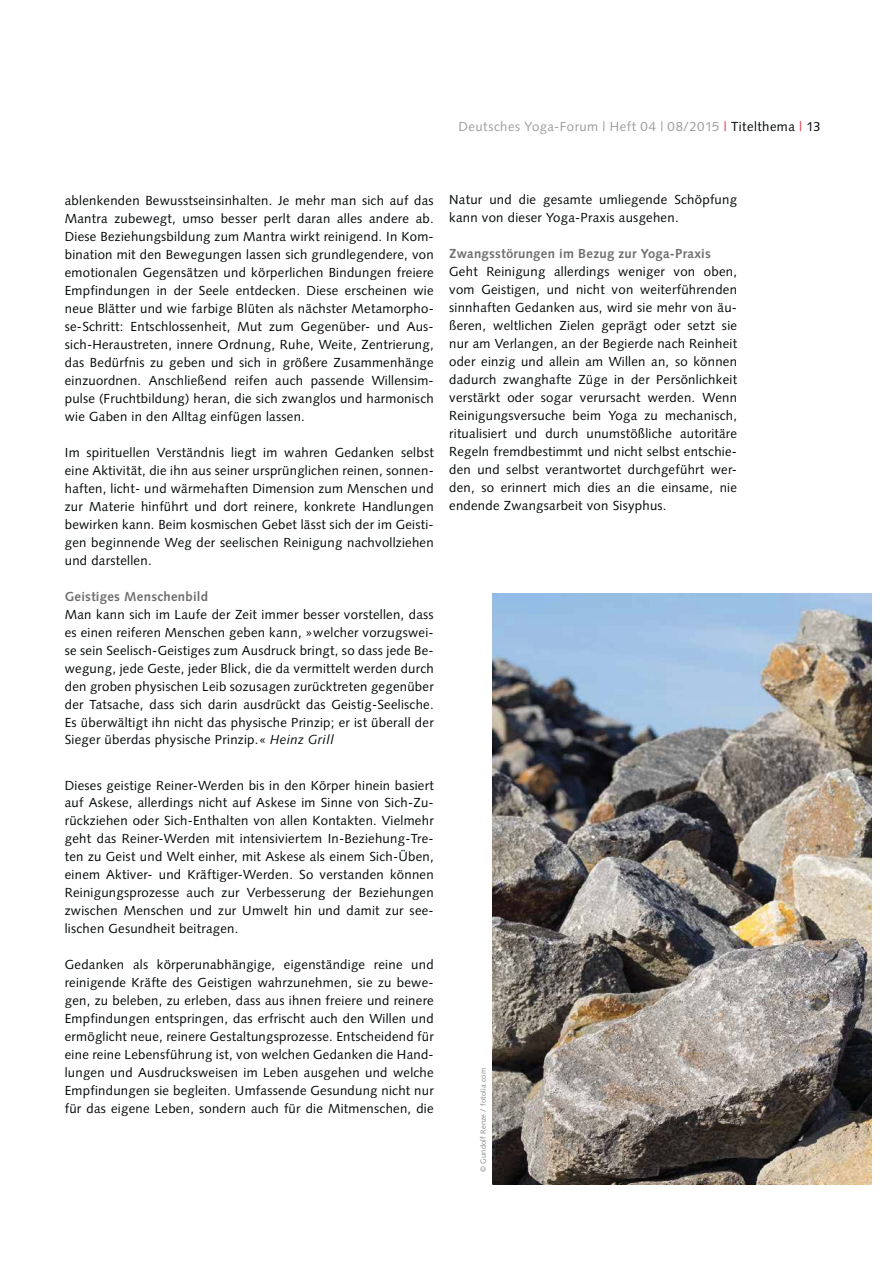
<style>
.page{position:relative;width:893px;height:1263px;background:#fff}
.page>*{position:absolute;margin:0;border:0;box-sizing:border-box;transform-origin:0 0}
.t1{font:13.2px/18px "Syntax BDYOT";letter-spacing:.02em;color:#040809;text-align:justify}
.t2{font:700 13.2px "Syntax BDYOT";letter-spacing:.02em;color:#6f6f6f}
.t3{font:13.2px "Syntax BDYOT";letter-spacing:.03em;color:#9d9d9d}
.t4{font:7.5px "Syntax BDY";letter-spacing:.02em;color:#878686}
.s1{font-family:"Syntax BDY";color:#e53241}
.s2{color:#040809}
.s3{font-style:italic}
</style>
<div class="page">
<img style="left:492px;top:593px;width:379px;height:591px">
<p class="t3" style="left:458px;top:122px;width:364px">Deutsches Yoga-Forum | Heft 04 | 08/2015 <span class="s1">|</span> <span class="s2">Titelthema</span> <span class="s1">|</span> <span class="s2">13</span></p>
<p class="t1" style="left:65px;top:192px;width:370px">ablenkenden Bewusstseinsinhalten. Je mehr man sich auf das Mantra zubewegt, umso besser perlt daran alles andere ab.<br>Diese Beziehungsbildung zum Mantra wirkt reinigend. In Kom&shy;bination mit den Bewegungen lassen sich grundlegendere, von emotionalen Gegensätzen und körperlichen Bindungen freiere Empfindungen in der Seele entdecken. Diese erscheinen wie neue Blätter und wie farbige Blüten als nächster Metamorpho&shy;se-Schritt: Entschlossenheit, Mut zum Gegenüber- und Aus&shy;sich-Heraustreten, innere Ordnung, Ruhe, Weite, Zentrierung, das Bedürfnis zu geben und sich in größere Zusammenhänge einzuordnen. Anschließend reifen auch passende Willensim&shy;pulse (Fruchtbildung) heran, die sich zwanglos und harmonisch wie Gaben in den Alltag einfügen lassen.</p>
<p class="t1" style="left:65px;top:444px;width:370px">Im spirituellen Verständnis liegt im wahren Gedanken selbst eine Aktivität, die ihn aus seiner ursprünglichen reinen, sonnen&shy;haften, licht- und wärmehaften Dimension zum Menschen und zur Materie hinführt und dort reinere, konkrete Handlungen bewirken kann. Beim kosmischen Gebet lässt sich der im Geisti&shy;gen beginnende Weg der seelischen Reinigung nachvollziehen und darstellen.</p>
<p class="t2" style="left:65px;top:591px;width:145px">Geistiges Menschenbild</p>
<p class="t1" style="left:65px;top:606px;width:370px">Man kann sich im Laufe der Zeit immer besser vorstellen, dass es einen reiferen Menschen geben kann, »welcher vorzugswei&shy;se sein Seelisch-Geistiges zum Ausdruck bringt, so dass jede Be&shy;wegung, jede Geste, jeder Blick, die da vermittelt werden durch den groben physischen Leib sozusagen zurücktreten gegenüber der Tatsache, dass sich darin ausdrückt das Geistig-Seelische.<br>Es überwältigt ihn nicht das physische Prinzip; er ist überall der Sieger überdas physische Prinzip.« <span class="s3">Heinz Grill</span></p>
<p class="t1" style="left:65px;top:777px;width:370px">Dieses geistige Reiner-Werden bis in den Körper hinein basiert auf Askese, allerdings nicht auf Askese im Sinne von Sich-Zu&shy;rückziehen oder Sich-Enthalten von allen Kontakten. Vielmehr geht das Reiner-Werden mit intensiviertem In-Beziehung-Tre&shy;ten zu Geist und Welt einher, mit Askese als einem Sich-Üben, einem Aktiver- und Kräftiger-Werden. So verstanden können Reinigungsprozesse auch zur Verbesserung der Beziehungen zwischen Menschen und zur Umwelt hin und damit zur see&shy;lischen Gesundheit beitragen.</p>
<p class="t1" style="left:65px;top:957px;width:370px">Gedanken als körperunabhängige, eigenständige reine und reinigende Kräfte des Geistigen wahrzunehmen, sie zu bewe&shy;gen, zu beleben, zu erleben, dass aus ihnen freiere und reinere Empfindungen entspringen, das erfrischt auch den Willen und ermöglicht neue, reinere Gestaltungsprozesse. Entscheidend für eine reine Lebensführung ist, von welchen Gedanken die Hand&shy;lungen und Ausdrucksweisen im Leben ausgehen und welche Empfindungen sie begleiten. Umfassende Gesundung nicht nur für das eigene Leben, sondern auch für die Mitmenschen, die</p>
<p class="t1" style="left:449px;top:192px;width:289px">Natur und die gesamte umliegende Schöpfung kann von dieser Yoga-Praxis ausgehen.</p>
<p class="t2" style="left:449px;top:249px;width:263px">Zwangsstörungen im Bezug zur Yoga-Praxis</p>
<p class="t1" style="left:449px;top:264px;width:289px">Geht Reinigung allerdings weniger von oben, vom Geistigen, und nicht von weiterführenden sinnhaften Gedanken aus, wird sie mehr von äu&shy;ßeren, weltlichen Zielen geprägt oder setzt sie nur am Verlangen, an der Begierde nach Reinheit oder einzig und allein am Willen an, so können dadurch zwanghafte Züge in der Persönlichkeit verstärkt oder sogar verursacht werden. Wenn Reinigungsversuche beim Yoga zu mechanisch, ritualisiert und durch unumstößliche autoritäre Regeln fremdbestimmt und nicht selbst entschie&shy;den und selbst verantwortet durchgeführt wer&shy;den, so erinnert mich dies an die einsame, nie endende Zwangsarbeit von Sisyphus.</p>
<p class="t4" style="left:480px;top:1172px;width:105px;rotate:-90deg">© Gundolf Renze / fotolia.com</p>
</div>
